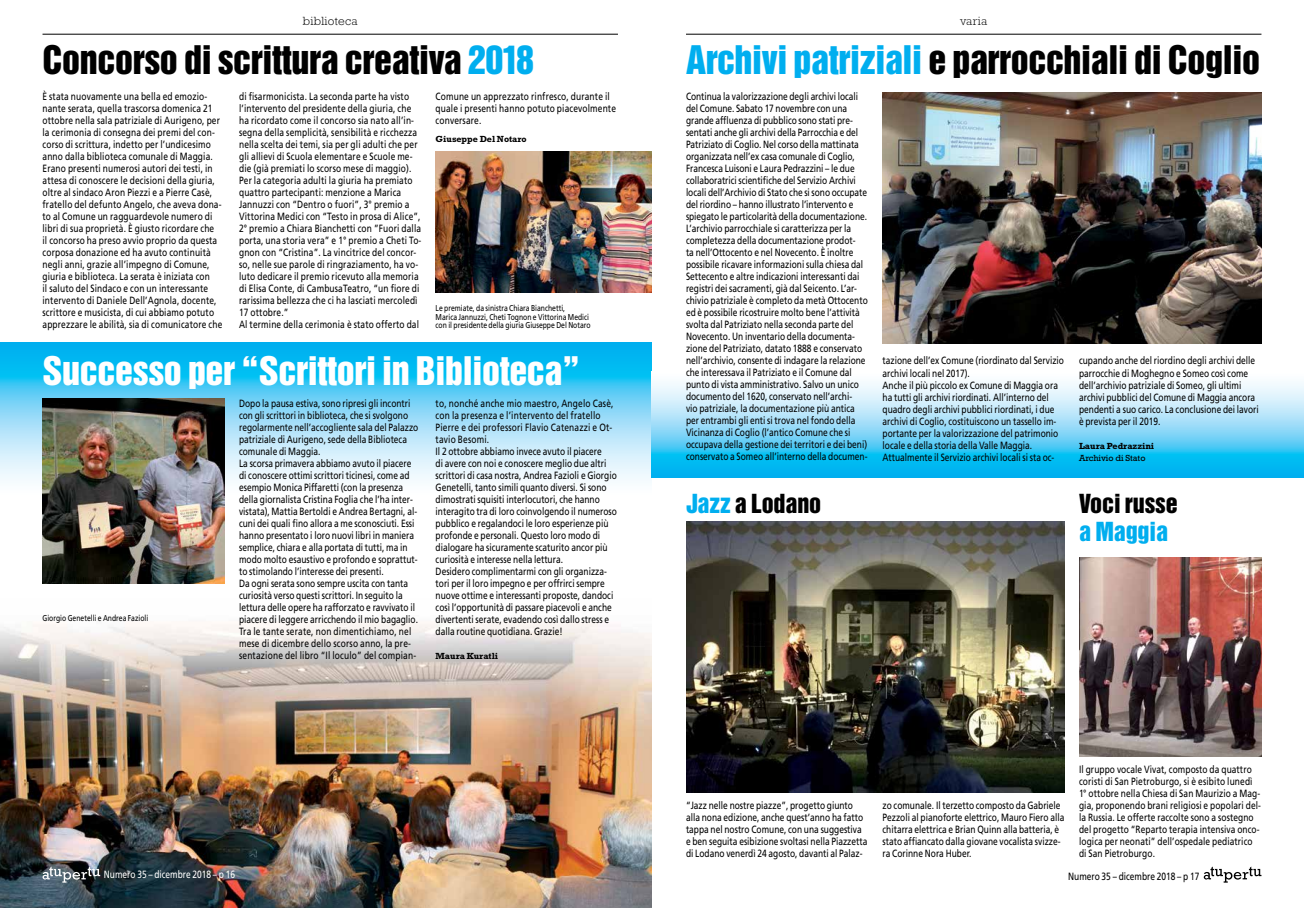
<style>
.page{position:relative;width:1304px;height:908px;background:#fff}
.page>*{position:absolute;margin:0;border:0;box-sizing:border-box;transform-origin:0 0}
.t1{font:36px "Helvetica Inserat LT Std";letter-spacing:-.01em;color:#000}
.t2{font:36px "Helvetica Inserat LT Std";letter-spacing:-.01em;color:#fff}
.t3{font:24px "Helvetica Inserat LT Std";letter-spacing:-.005em;color:#000}
.t4{font:24px "Helvetica Inserat LT Std";letter-spacing:-.005em;color:#00aeef}
.t5{font:300 12px "Rockwell Std";letter-spacing:.025em;color:#000}
.t6{font:10.5px/12px "Frutiger LT Std";color:#000;scale:.8 1}
.t7{font:10.5px "Frutiger LT Std";color:#fff;scale:.8 1}
.t8{font:700 9px "Rockwell Std";color:#000}
.t9{font:9px "Rockwell Std";color:#000}
.t10{font:8.5px/8.5px "Frutiger LT Std";color:#000;scale:.8 1}
.s1{color:#00aeef}
</style>
<div class="page">
<svg style="left:0;top:342px;width:652px;height:153px;background:#78d6f7"></svg>
<svg style="left:652px;top:382px;width:652px;height:95px;background:#7cd7f7"></svg>
<img style="left:0;top:621px;width:652px;height:286px">
<hr style="left:43px;top:34px;width:575px;height:1px;background:#000">
<hr style="left:686px;top:34px;width:575px;height:1px;background:#000">
<svg style="left:1204px;top:866px;width:57px;height:16px"></svg>
<svg style="left:43px;top:866px;width:57px;height:16px"></svg>
<img style="left:436px;top:151px;width:216px;height:141px">
<img style="left:43px;top:398px;width:182px;height:184px">
<img style="left:686px;top:521px;width:379px;height:271px">
<img style="left:1079px;top:557px;width:182px;height:199px">
<img style="left:883px;top:92px;width:378px;height:251px">
<p class="t5" style="left:303px;top:14px;width:56px">biblioteca</p>
<p class="t5" style="left:960px;top:14px;width:29px">varia</p>
<h1 class="t1" style="left:43px;top:38px;width:493px">Concorso di scrittura creativa <span class="s1">2018</span></h1>
<p class="t6" style="left:43px;top:90px;width:226px">È stata nuovamente una bella ed emozio&shy;nante serata, quella trascorsa domenica 21 ottobre nella sala patriziale di Aurigeno, per la cerimonia di consegna dei premi del con&shy;corso di scrittura, indetto per l’undicesimo anno dalla biblioteca comunale di Maggia.<br>Erano presenti numerosi autori dei testi, in attesa di conoscere le decisioni della giuria, oltre al sindaco Aron Piezzi e a Pierre Casè, fratello del defunto Angelo, che aveva dona&shy;to al Comune un ragguardevole numero di libri di sua proprietà. È giusto ricordare che<br>il concorso ha preso avvio proprio da questa corposa donazione ed ha avuto continuità negli anni, grazie all’impegno di Comune, giuria e biblioteca. La serata è iniziata con<br>il saluto del Sindaco e con un interessante intervento di Daniele Dell’Agnola, docente, scrittore e musicista, di cui abbiamo potuto apprezzare le abilità, sia di comunicatore che</p>
<p class="t6" style="left:239px;top:90px;width:229px">di fisarmonicista. La seconda parte ha visto l’intervento del presidente della giuria, che ha ricordato come il concorso sia nato all’in&shy;segna della semplicità, sensibilità e ricchezza nella scelta dei temi, sia per gli adulti che per gli allievi di Scuola elementare e Scuole me&shy;die (già premiati lo scorso mese di maggio).<br>Per la categoria adulti la giuria ha premiato quattro partecipanti: menzione a Marica Jannuzzi con “Dentro o fuori”, 3° premio a Vittorina Medici con “Testo in prosa di Alice”, 2° premio a Chiara Bianchetti con ”Fuori dalla porta, una storia vera” e 1° premio a Cheti To&shy;gnon con “Cristina”. La vincitrice del concor&shy;so, nelle sue parole di ringraziamento, ha vo&shy;luto dedicare il premio ricevuto alla memoria di Elisa Conte, di CambusaTeatro, “un fiore di rarissima bellezza che ci ha lasciati mercoledì 17 ottobre.”<br>Al termine della cerimonia è stato offerto dal</p>
<p class="t6" style="left:436px;top:90px;width:227px">Comune un apprezzato rinfresco, durante il quale i presenti hanno potuto piacevolmente conversare.</p>
<p class="t8" style="left:436px;top:134px;width:93px">Giuseppe Del Notaro</p>
<p class="t10" style="left:436px;top:304px;width:195px">Le premiate, da sinistra Chiara Bianchetti,<br>Marica Jannuzzi, Cheti Tognon e Vittorina Medici con il presidente della giuria Giuseppe Del Notaro</p>
<h1 class="t2" style="left:43px;top:349px;width:539px">Successo per “Scrittori in Biblioteca”</h1>
<p class="t10" style="left:43px;top:613px;width:134px">Giorgio Genetelli e Andrea Fazioli</p>
<p class="t6" style="left:239px;top:397px;width:226px">Dopo la pausa estiva, sono ripresi gli incontri con gli scrittori in biblioteca, che si svolgono regolarmente nell’accogliente sala del Palazzo patriziale di Aurigeno, sede della Biblioteca comunale di Maggia.<br>La scorsa primavera abbiamo avuto il piacere di conoscere ottimi scrittori ticinesi, come ad esempio Monica Piffaretti (con la presenza della giornalista Cristina Foglia che l’ha inter&shy;vistata), Mattia Bertoldi e Andrea Bertagni, al&shy;cuni dei quali fino allora a me sconosciuti. Essi hanno presentato i loro nuovi libri in maniera semplice, chiara e alla portata di tutti, ma in modo molto esaustivo e profondo e soprattut&shy;to stimolando l’interesse dei presenti.<br>Da ogni serata sono sempre uscita con tanta curiosità verso questi scrittori. In seguito la lettura delle opere ha rafforzato e ravvivato il piacere di leggere arricchendo il mio bagaglio.<br>Tra le tante serate, non dimentichiamo, nel mese di dicembre dello scorso anno, la pre&shy;sentazione del libro “Il loculo” del compian-</p>
<p class="t6" style="left:436px;top:397px;width:228px">to, nonché anche mio maestro, Angelo Casè, con la presenza e l’intervento del fratello Pierre e dei professori Flavio Catenazzi e Ot&shy;tavio Besomi.<br>Il 2 ottobre abbiamo invece avuto il piacere<br>di avere con noi e conoscere meglio due altri scrittori di casa nostra, Andrea Fazioli e Giorgio Genetelli, tanto simili quanto diversi. Si sono dimostrati squisiti interlocutori, che hanno interagito tra di loro coinvolgendo il numeroso pubblico e regalandoci le loro esperienze più profonde e personali. Questo loro modo di dialogare ha sicuramente scaturito ancor più curiosità e interesse nella lettura.<br>Desidero complimentarmi con gli organizza&shy;tori per il loro impegno e per offrirci sempre nuove ottime e interessanti proposte, dandoci così l’opportunità di passare piacevoli e anche divertenti serate, evadendo così dallo stress e dalla routine quotidiana. Grazie!</p>
<p class="t8" style="left:436px;top:650px;width:64px">Maura Kuratli</p>
<h1 class="t1" style="left:686px;top:38px;width:575px"><span class="s1">Archivi patriziali</span> e parrocchiali di Coglio</h1>
<p class="t6" style="left:686px;top:90px;width:229px">Continua la valorizzazione degli archivi locali del Comune. Sabato 17 novembre con una grande affluenza di pubblico sono stati pre&shy;sentati anche gli archivi della Parrocchia e del Patriziato di Coglio. Nel corso della mattinata organizzata nell’ex casa comunale di Coglio, Francesca Luisoni e Laura Pedrazzini – le due collaboratrici scientifiche del Servizio Archivi locali dell’Archivio di Stato che si sono occupate del riordino – hanno illustrato l’intervento e spiegato le particolarità della documentazione.<br>L’archivio parrocchiale si caratterizza per la completezza della documentazione prodot-<br>ta nell’Ottocento e nel Novecento. È inoltre possibile ricavare informazioni sulla chiesa dal Settecento e altre indicazioni interessanti dai registri dei sacramenti, già dal Seicento. L’ar&shy;chivio patriziale è completo da metà Ottocento ed è possibile ricostruire molto bene l’attività svolta dal Patriziato nella seconda parte del Novecento. Un inventario della documenta&shy;zione del Patriziato, datato 1888 e conservato nell’archivio, consente di indagare la relazione che interessava il Patriziato e il Comune dal punto di vista amministrativo. Salvo un unico documento del 1620, conservato nell’archi-<br>vio patriziale, la documentazione più antica per entrambi gli enti si trova nel fondo della Vicinanza di Coglio (l’antico Comune che si occupava della gestione dei territori e dei beni) conservato a Someo all’interno della documen-</p>
<p class="t6" style="left:883px;top:355px;width:228px">tazione dell’ex Comune (riordinato dal Servizio archivi locali nel 2017).<br>Anche il più piccolo ex Comune di Maggia ora ha tutti gli archivi riordinati. All’interno del quadro degli archivi pubblici riordinati, i due archivi di Coglio, costituiscono un tassello im&shy;portante per la valorizzazione del patrimonio locale e della storia della Valle Maggia.<br>Attualmente il Servizio archivi locali si sta oc-</p>
<p class="t6" style="left:1079px;top:355px;width:226px">cupando anche del riordino degli archivi delle parrocchie di Moghegno e Someo così come dell’archivio patriziale di Someo, gli ultimi archivi pubblici del Comune di Maggia ancora pendenti a suo carico. La conclusione dei lavori è prevista per il 2019.</p>
<p class="t8" style="left:1079px;top:440px;width:77px">Laura Pedrazzini</p>
<p class="t9" style="left:1079px;top:452px;width:68px">Archivio di Stato</p>
<h2 class="t3" style="left:686px;top:489px;width:137px"><span class="s1">Jazz</span> a Lodano</h2>
<h2 class="t3" style="left:1079px;top:489px;width:100px">Voci russe</h2>
<h2 class="t4" style="left:1079px;top:517px;width:91px">a Maggia</h2>
<p class="t6" style="left:686px;top:798px;width:228px">“Jazz nelle nostre piazze”, progetto giunto alla nona edizione, anche quest’anno ha fatto tappa nel nostro Comune, con una suggestiva e ben seguita esibizione svoltasi nella Piazzetta di Lodano venerdì 24 agosto, davanti al Palaz-</p>
<p class="t6" style="left:883px;top:798px;width:229px">zo comunale. Il terzetto composto da Gabriele Pezzoli al pianoforte elettrico, Mauro Fiero alla chitarra elettrica e Brian Quinn alla batteria, è stato affiancato dalla giovane vocalista svizze&shy;ra Corinne Nora Huber.</p>
<p class="t6" style="left:1079px;top:762px;width:229px">Il gruppo vocale Vivat, composto da quattro coristi di San Pietroburgo, si è esibito lunedì 1° ottobre nella Chiesa di San Maurizio a Mag&shy;gia, proponendo brani religiosi e popolari del&shy;la Russia. Le offerte raccolte sono a sostegno del progetto “Reparto terapia intensiva onco&shy;logica per neonati” dell’ospedale pediatrico di San Pietroburgo.</p>
<p class="t7" style="left:104px;top:867px;width:166px">Numero 35 – dicembre 2018 – p 16</p>
<p class="t6" style="left:1068px;top:869px;width:166px">Numero 35 – dicembre 2018 – p 17</p>
</div>
